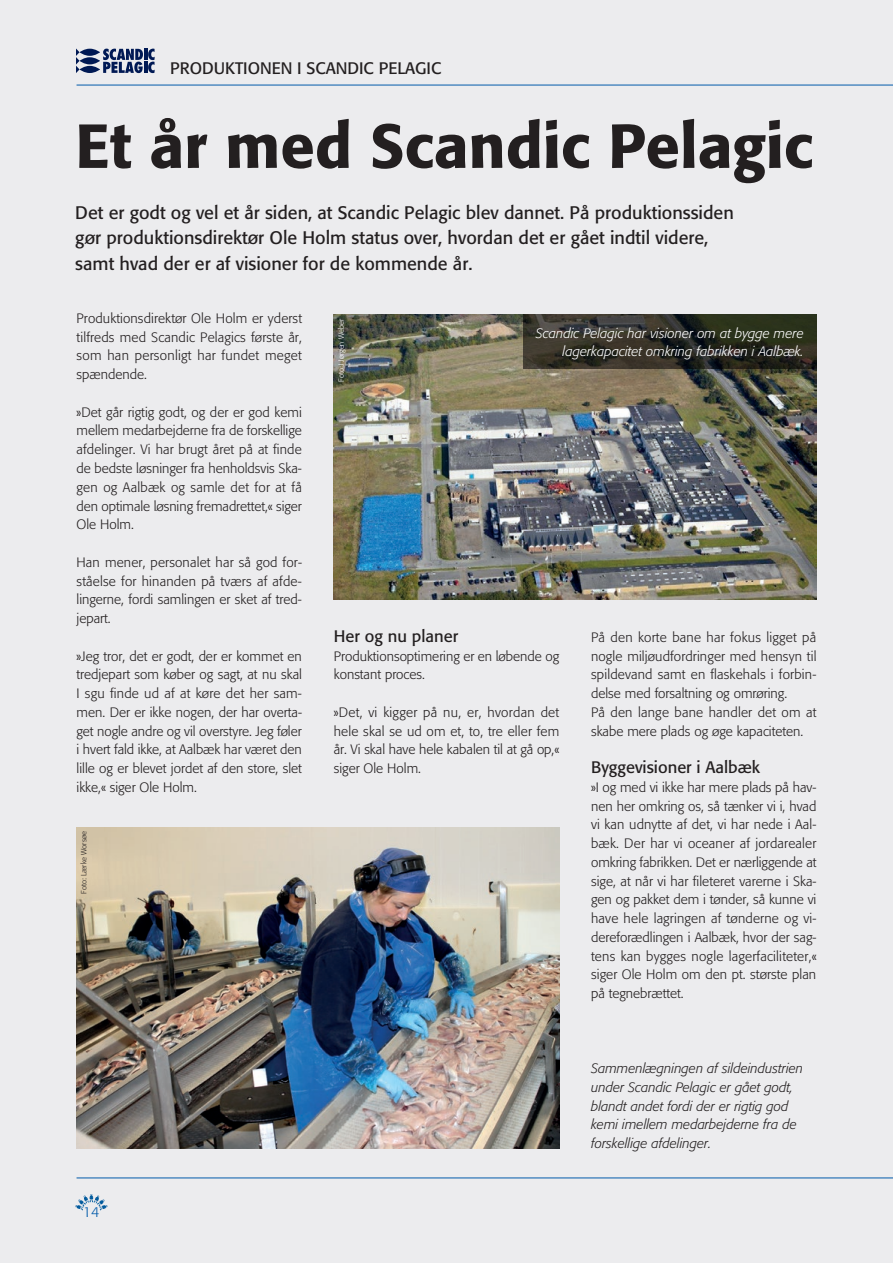
<style>
.page{position:relative;width:893px;height:1263px;background:#ececee}
.page>*{position:absolute;margin:0;border:0;box-sizing:border-box;transform-origin:0 0}
.t1{font:500 61.5px "Formata";color:#231f20}
.t2{font:18px/25.5px "Formata";color:#231f20}
.t3{font:16.5px "Formata";color:#231f20}
.t4{font:300 14.25px "Formata";color:#015aaa}
.t5{font:300 13.5px/18.8px "Formata";color:#231f20;text-align:justify}
.t6{font:italic 300 13.5px/18.8px "Formata";color:#231f20}
.t7{font:italic 300 13.5px/18.8px "Formata";color:#fff;text-align:right}
.t8{font:300 7.5px "Formata";color:#fff}
.t9{font:300 7.5px "Formata";color:#231f20}
</style>
<div class="page">
<hr style="left:77px;top:1177px;width:816px;height:1px;background:#015aaa">
<svg style="left:75px;top:1194px;width:32px;height:16px"></svg>
<img style="left:77px;top:827px;width:482px;height:321px">
<svg style="left:103px;top:49px;width:52px;height:24px"></svg>
<svg style="left:80px;top:49px;width:20px;height:7px"></svg>
<svg style="left:80px;top:57px;width:20px;height:7px"></svg>
<svg style="left:80px;top:66px;width:20px;height:7px"></svg>
<svg style="left:76px;top:48px;width:4px;height:25px"></svg>
<img style="left:334px;top:315px;width:482px;height:284px">
<hr style="left:77px;top:85px;width:816px;height:1px;background:#015aaa">
<svg style="left:523px;top:315px;width:293px;height:54px;background:#2e2e24"></svg>
<p class="t3" style="left:170px;top:58px;width:273px">PRODUKTIONEN I SCANDIC PELAGIC</p>
<h1 class="t1" style="left:75px;top:108px;width:739px">Et år med Scandic Pelagic</h1>
<h2 class="t2" style="left:75px;top:200px;width:660px">Det er godt og vel et år siden, at Scandic Pelagic blev dannet. På produktionssiden gør produktionsdirektør Ole Holm status over, hvordan det er gået indtil videre, samt hvad der er af visioner for de kommende år.</h2>
<p class="t5" style="left:77px;top:309px;width:227px">Produktionsdirektør Ole Holm er yderst tilfreds med Scandic Pelagics første år, som han personligt har fundet meget spændende.</p>
<p class="t5" style="left:77px;top:403px;width:227px">»Det går rigtig godt, og der er god kemi mellem medarbejderne fra de forskellige afdelinger. Vi har brugt året på at finde de bedste løsninger fra henholdsvis Ska&shy;gen og Aalbæk og samle det for at få den optimale løsning fremadrettet,« siger Ole Holm.</p>
<p class="t5" style="left:77px;top:553px;width:227px">Han mener, personalet har så god for&shy;ståelse for hinanden på tværs af afde&shy;lingerne, fordi samlingen er sket af tred&shy;jepart.</p>
<p class="t5" style="left:77px;top:646px;width:227px">»Jeg tror, det er godt, der er kommet en tredjepart som køber og sagt, at nu skal I sgu finde ud af at køre det her sam&shy;men. Der er ikke nogen, der har overta&shy;get nogle andre og vil overstyre. Jeg føler i hvert fald ikke, at Aalbæk har været den lille og er blevet jordet af den store, slet ikke,« siger Ole Holm.</p>
<p class="t9" style="left:79px;top:894px;width:64px;rotate:-90deg">Foto: Lærke Worsøe</p>
<p class="t4" style="left:83px;top:1203px;width:18px">14</p>
<p class="t8" style="left:337px;top:382px;width:65px;rotate:-90deg">Foto:J Jørgen Weber</p>
<p class="t7" style="left:536px;top:323px;width:269px">Scandic Pelagic har visioner om at bygge mere lagerkapacitet omkring fabrikken i Aalbæk.</p>
<p class="t3" style="left:334px;top:626px;width:126px">Her og nu planer</p>
<p class="t5" style="left:334px;top:646px;width:227px">Produktionsoptimering er en løbende og konstant proces.</p>
<p class="t5" style="left:334px;top:703px;width:227px">»Det, vi kigger på nu, er, hvordan det hele skal se ud om et, to, tre eller fem år. Vi skal have hele kabalen til at gå op,« siger Ole Holm.</p>
<p class="t5" style="left:591px;top:628px;width:227px;text-align:left">På den korte bane har fokus ligget på nogle miljøudfordringer med hensyn til spildevand samt en flaskehals i forbin&shy;delse med forsaltning og omrøring.<br>På den lange bane handler det om at skabe mere plads og øge kapaciteten.</p>
<p class="t3" style="left:591px;top:757px;width:171px">Byggevisioner i Aalbæk</p>
<p class="t5" style="left:591px;top:778px;width:227px">»I og med vi ikke har mere plads på hav&shy;nen her omkring os, så tænker vi i, hvad vi kan udnytte af det, vi har nede i Aal&shy;bæk. Der har vi oceaner af jordarealer omkring fabrikken. Det er nærliggende at sige, at når vi har fileteret varerne i Ska&shy;gen og pakket dem i tønder, så kunne vi have hele lagringen af tønderne og vi&shy;dereforædlingen i Aalbæk, hvor der sag&shy;tens kan bygges nogle lagerfaciliteter,« siger Ole Holm om den pt. største plan på tegnebrættet.</p>
<p class="t6" style="left:591px;top:1059px;width:214px">Sammenlægningen af sildeindustrien under Scandic Pelagic er gået godt, blandt andet fordi der er rigtig god kemi imellem medarbejderne fra de forskellige afdelinger.</p>
</div>
